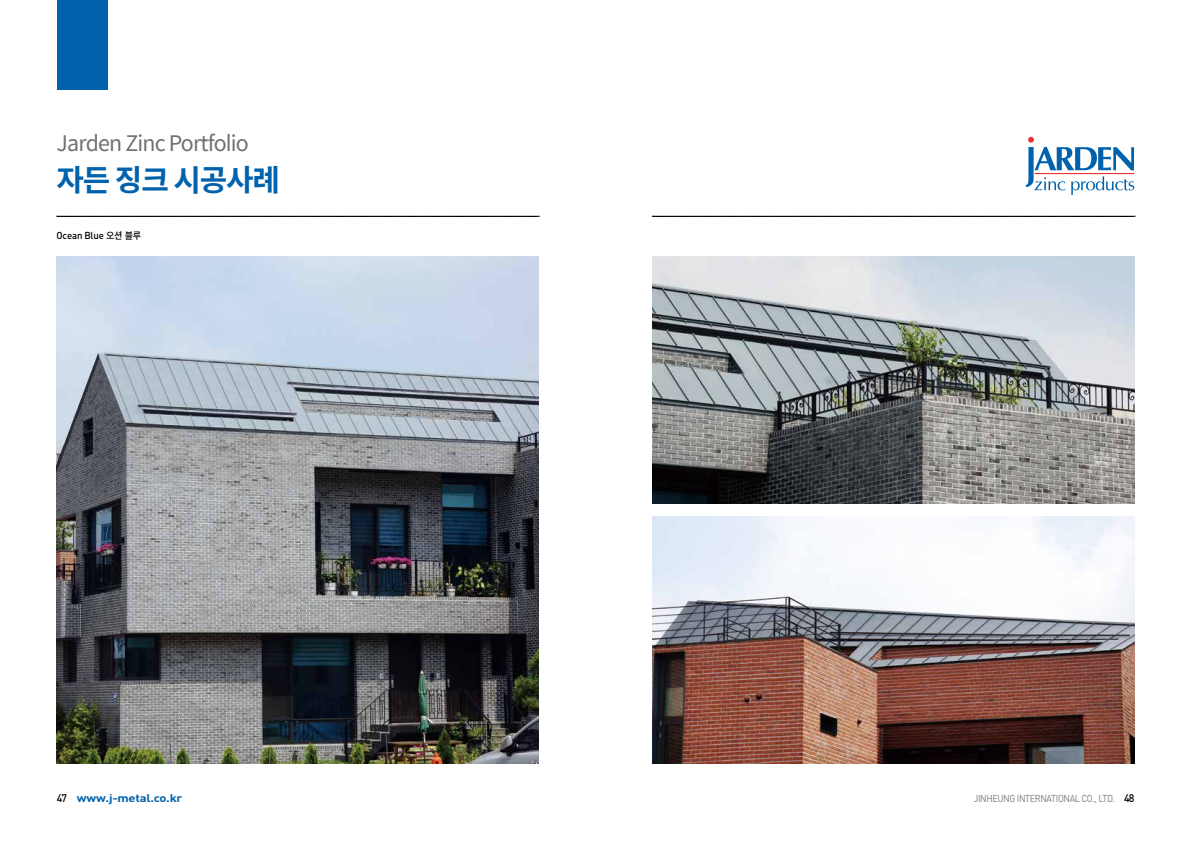
<style>
.page{position:relative;width:1191px;height:842px;background:#fff}
.page>*{position:absolute;margin:0;border:0;box-sizing:border-box;transform-origin:0 0}
.t1{font:700 30px "Spoqa Han Sans";letter-spacing:-.04em;color:#0062ac}
.t2{font:21.4px "Spoqa Han Sans";letter-spacing:-.04em;color:#727171}
.t3{font:700 11px "DIN Pro";letter-spacing:-.02em;color:#0062ac;scale:1.18 1}
.t4{font:10px "DIN Pro";letter-spacing:-.04em;color:#7a7b78;scale:.9 1}
.t5{font:500 10px "DIN Pro";letter-spacing:-.02em;color:#000;scale:.96 1}
.s1{font-family:"Source Han Sans KR";font-size:9.4px}
.s2{font-weight:500;color:#000}
.s3{font-weight:500;font-size:11px;color:#000}
</style>
<div class="page">
<img style="left:57px;top:256px;width:482px;height:508px">
<div style="left:57px;top:0;width:50px;height:89px;background:#0062ac"></div>
<svg style="left:57px;top:216px;width:482px;height:1px"></svg>
<img style="left:652px;top:256px;width:482px;height:247px">
<svg style="left:652px;top:216px;width:483px;height:1px"></svg>
<svg style="left:1025px;top:137px;width:109px;height:58px"></svg>
<img style="left:652px;top:517px;width:482px;height:247px">
<h2 class="t2" style="left:57px;top:131px;width:194px">Jarden Zinc Portfolio</h2>
<h1 class="t1" style="left:57px;top:163px;width:225px">자든 징크 시공사례</h1>
<p class="t5" style="left:57px;top:229px;width:90px">Ocean Blue <span class="s1">오션 블루</span></p>
<p class="t3" style="left:57px;top:791px;width:108px"><span class="s2">47</span> www.j-metal.co.kr</p>
<p class="t4" style="left:974px;top:791px;width:180px">JINHEUNG INTERNATIONAL CO., LTD. <span class="s3">48</span></p>
</div>
